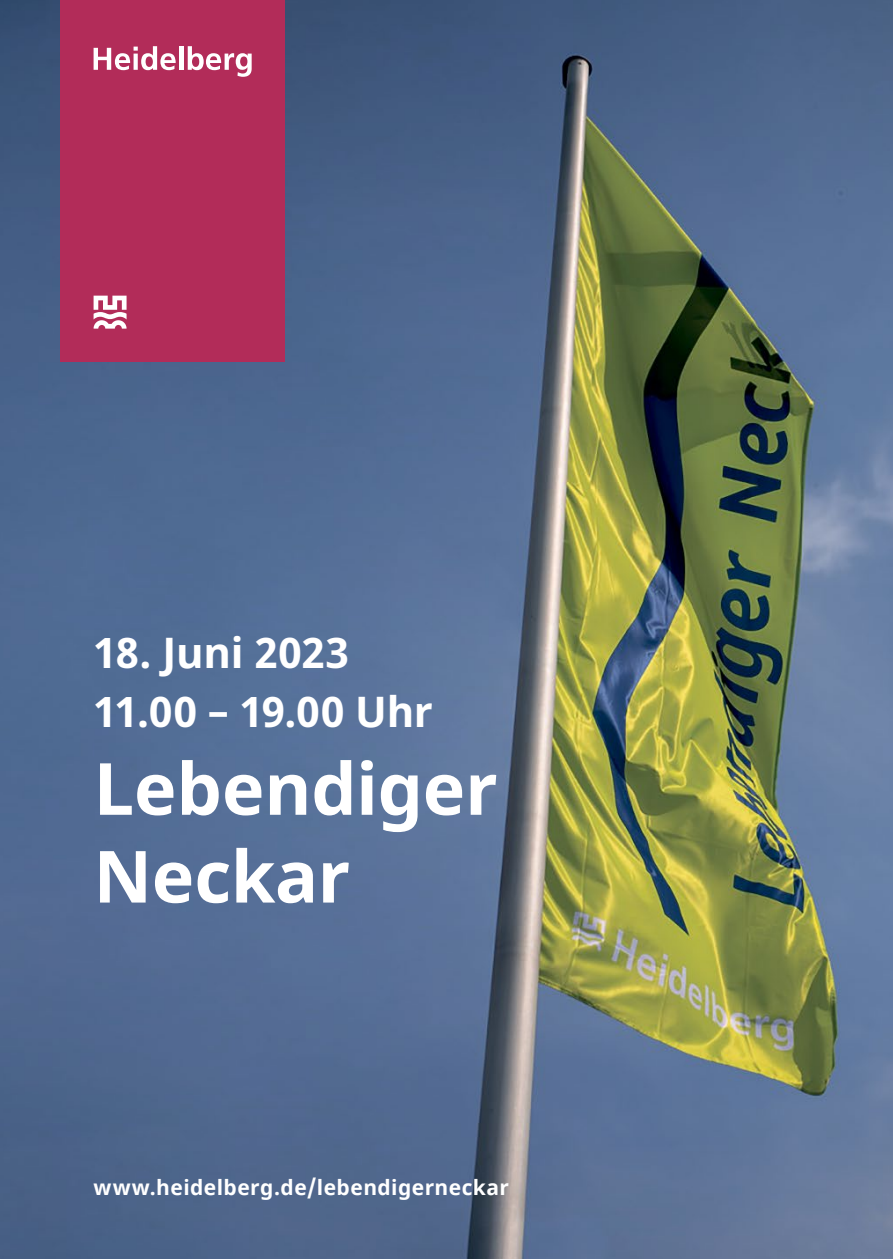
<style>
.page{position:relative;width:893px;height:1259px;background:#fff}
.page>*{position:absolute;margin:0;border:0;box-sizing:border-box;transform-origin:0 0}
.VS_Subheadline_24pt{font:700 72px/87.9px "Noto Sans";letter-spacing:-.005em;color:#fff}
.VS_Subheadline_24pt-2{font:700 42px "Noto Sans";letter-spacing:-.005em;color:#fff}
.VS_Domain_7pt_Bold_w{font:700 21px "Noto Sans";letter-spacing:.02em;color:#fff}
</style>
<div class="page">
<img style="left:0;top:0;width:893px;height:1259px">
<div style="left:61px;top:0;width:224px;height:362px;background:#b22c59"></div>
<svg style="left:94px;top:296px;width:33px;height:33px"></svg>
<svg style="left:94px;top:46px;width:82px;height:24px"></svg>
<hr style="left:179px;top:46px;width:4px;height:24px;background:#fff">
<svg style="left:188px;top:46px;width:64px;height:31px"></svg>
<p class="VS_Subheadline_24pt-2" style="left:94px;top:623px;width:257px">18. Juni 2023</p>
<p class="VS_Subheadline_24pt-2" style="left:94px;top:682px;width:341px">11.00 – 19.00 Uhr</p>
<p class="VS_Subheadline_24pt" style="left:94px;top:746px;width:406px">Lebendiger<br>Neckar</p>
<p class="VS_Domain_7pt_Bold_w" style="left:94px;top:1172px;width:417px">www.heidelberg.de/lebendigerneckar</p>
</div>
